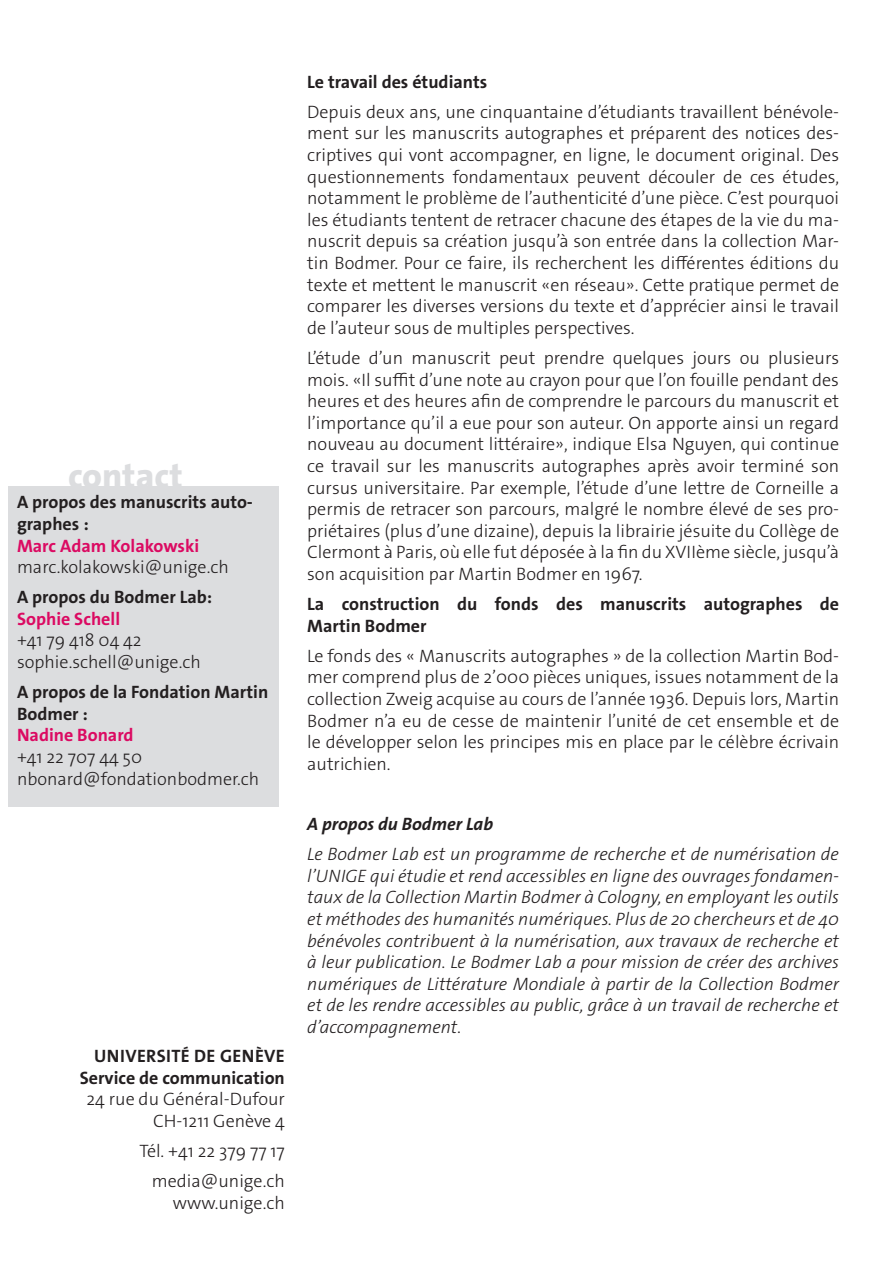
<style>
.page{position:relative;width:893px;height:1263px;background:#fff}
.page>*{position:absolute;margin:0;border:0;box-sizing:border-box;transform-origin:0 0}
._4__texte_courant{font:800 35.7px "The Sans Os F";color:#dcdddf}
._4__texte_courant-2{font:300 18px/21.6px "The Sans Os F";color:#231f20;text-align:justify}
._4__texte_courant-3{font:italic 300 18px/21.6px "The Sans Os F";color:#231f20;text-align:justify}
._4__texte_courant-4{font:700 18px/21.6px "The Sans Os F";color:#231f20}
.texte_courant{font:300 18px/21.6px "The Sans Os F";color:#231f20;text-align:right}
.texte_courant-2{font:700 18px "The Sans Os F";letter-spacing:.02em;color:#231f20}
._4__texte_courant-5{font:italic 700 18px "The Sans Os F";color:#231f20}
.s1{color:#db0a62}
.s2{font-weight:300}
.s3{font-weight:700}
.s4{font-weight:700;color:#db0a62}
</style>
<div class="page">
<div style="left:9px;top:486px;width:270px;height:321px;background:#dcdddf"></div>
<p class="_4__texte_courant" style="left:68px;top:453px;width:116px">contact</p>
<p class="_4__texte_courant-4" style="left:17px;top:492px;width:237px">A propos des manuscrits auto&shy;graphes :<br><span class="s1">Marc Adam Kolakowski </span><span class="s2">marc.kolakowski@unige.ch</span></p>
<p class="_4__texte_courant-2" style="left:17px;top:586px;width:197px;text-align:left"><span class="s3">A propos du Bodmer Lab:<br></span><span class="s4">Sophie Schell<br></span>+41 79 418 04 42 sophie.schell@unige.ch</p>
<p class="_4__texte_courant-2" style="left:17px;top:681px;width:253px;text-align:left"><span class="s3">A propos de la Fondation Martin<br>Bodmer :<br></span><span class="s4">Nadine Bonard<br></span>+41 22 707 44 50 nbonard@fondationbodmer.ch</p>
<p class="texte_courant-2" style="left:94px;top:1044px;width:192px">UNIVERSITÉ DE GENÈVE</p>
<p class="texte_courant" style="left:80px;top:1067px;width:207px"><span class="s3">Service de communication<br></span>24 rue du Général-Dufour<br>CH-1211 Genève 4</p>
<p class="texte_courant" style="left:139px;top:1140px;width:147px">Tél. +41 22 379 77 17</p>
<p class="texte_courant" style="left:152px;top:1170px;width:135px">media@unige.ch www.unige.ch</p>
<p class="_4__texte_courant-4" style="left:307px;top:71px;width:182px">Le travail des étudiants</p>
<p class="_4__texte_courant-2" style="left:307px;top:101px;width:533px">Depuis deux ans, une cinquantaine d’étudiants travaillent bénévole&shy;ment sur les manuscrits autographes et préparent des notices des&shy;criptives qui vont accompagner, en ligne, le document original. Des questionnements fondamentaux peuvent découler de ces études, notamment le problème de l’authenticité d’une pièce. C’est pourquoi les étudiants tentent de retracer chacune des étapes de la vie du ma&shy;nuscrit depuis sa création jusqu’à son entrée dans la collection Mar&shy;tin Bodmer. Pour ce faire, ils recherchent les différentes éditions du texte et mettent le manuscrit «en réseau». Cette pratique permet de comparer les diverses versions du texte et d’apprécier ainsi le travail de l’auteur sous de multiples perspectives.</p>
<p class="_4__texte_courant-2" style="left:307px;top:347px;width:533px">L’étude d’un manuscrit peut prendre quelques jours ou plusieurs mois. «Il suffit d’une note au crayon pour que l’on fouille pendant des heures et des heures afin de comprendre le parcours du manuscrit et l’importance qu’il a eue pour son auteur. On apporte ainsi un regard nouveau au document littéraire», indique Elsa Nguyen, qui continue ce travail sur les manuscrits autographes après avoir terminé son cursus universitaire. Par exemple, l’étude d’une lettre de Corneille a permis de retracer son parcours, malgré le nombre élevé de ses pro&shy;priétaires (plus d’une dizaine), depuis la librairie jésuite du Collège de Clermont à Paris, où elle fut déposée à la fin du XVIIème siècle, jusqu’à son acquisition par Martin Bodmer en 1967.</p>
<p class="_4__texte_courant-4" style="left:307px;top:593px;width:533px">La construction du fonds des manuscrits autographes de<br>Martin Bodmer</p>
<p class="_4__texte_courant-2" style="left:307px;top:645px;width:533px">Le fonds des « Manuscrits autographes » de la collection Martin Bod&shy;mer comprend plus de 2’000 pièces uniques, issues notamment de la collection Zweig acquise au cours de l’année 1936. Depuis lors, Martin Bodmer n’a eu de cesse de maintenir l’unité de cet ensemble et de le développer selon les principes mis en place par le célèbre écrivain autrichien.</p>
<p class="_4__texte_courant-5" style="left:307px;top:812px;width:187px">A propos du Bodmer Lab</p>
<p class="_4__texte_courant-3" style="left:307px;top:843px;width:533px">Le Bodmer Lab est un programme de recherche et de numérisation de l’UNIGE qui étudie et rend accessibles en ligne des ouvrages fondamen&shy;taux de la Collection Martin Bodmer à Cologny, en employant les outils et méthodes des humanités numériques. Plus de 20 chercheurs et de 40 bénévoles contribuent à la numérisation, aux travaux de recherche et à leur publication. Le Bodmer Lab a pour mission de créer des archives numériques de Littérature Mondiale à partir de la Collection Bodmer et de les rendre accessibles au public, grâce à un travail de recherche et d’accompagnement.</p>
</div>
